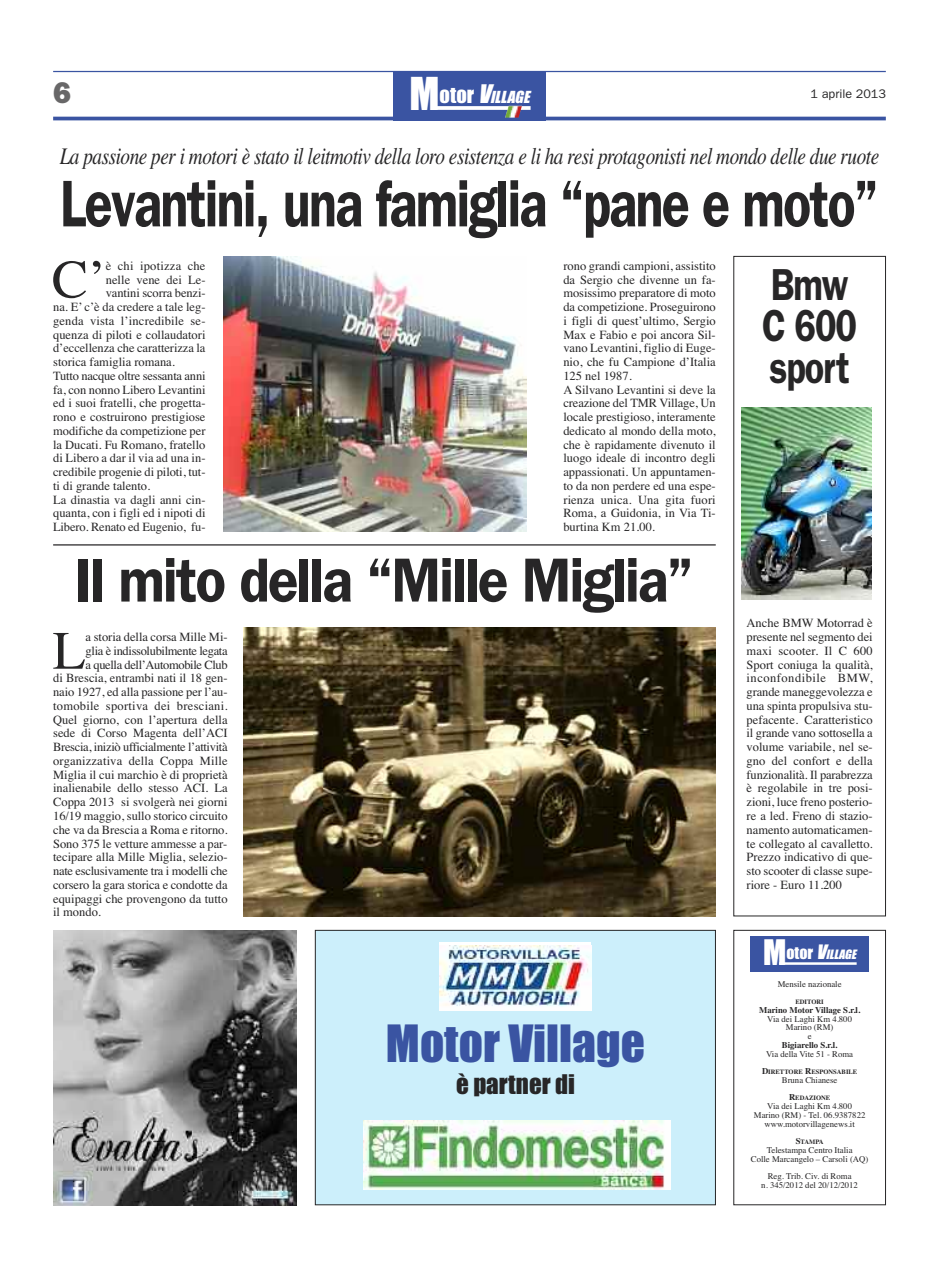
<style>
.page{position:relative;width:939px;height:1276px;background:#fff}
.page>*{position:absolute;margin:0;border:0;box-sizing:border-box;transform-origin:0 0}
.t1{font:600 66.25px "Franklin Gothic";letter-spacing:-.03em;color:#272627;scale:.78 1}
.t2{font:600 62.5px "Franklin Gothic";letter-spacing:-.03em;color:#272627;scale:.9 1}
.t3{font:54px "Times";color:#272627}
.t4{font:47.5px "Impact";color:#3a54a2}
.t5{font:600 45px/41.2px "Franklin Gothic";letter-spacing:-.03em;color:#272627;scale:.8 1}
.t6{font:41.88px "Impact";color:#fff}
.t7{font:800 30px "Franklin Gothic";color:#686768}
.t8{font:25px "Impact";color:#272627}
.t9{font:italic 23.75px "Times";letter-spacing:-.025em;color:#272627;scale:.81 1}
.t10{font:italic 15.38px "Impact";color:#fff}
.t11{font:12.5px/13.8px "Times";color:#272627}
.t12{font:12.5px "Times";letter-spacing:-.025em;color:#272627}
.t13{font:12.5px "Times";letter-spacing:.02em;color:#272627}
.t14{font:12.5px "Times";letter-spacing:-.02em;color:#272627}
.t15{font:12.5px "Times";letter-spacing:-.03em;color:#272627}
.t16{font:12.5px "Franklin Gothic";color:#272627}
.t17{font:italic 12px "Impact";color:#fff}
.t18{font:8.75px/8.8px "Times";color:#272627;text-align:center}
.t19{font:700 8.75px "Times";color:#272627}
.t20{font:700 6.5px "Times";color:#272627}
.s1{font-style:normal;font-size:20.5px}
.s2{font-size:23.75px}
.s3{font-style:normal;font-size:32.5px}
.s4{font-style:normal;font-size:15.88px}
.s5{font-size:18.38px}
.s6{font-size:8.75px}
</style>
<div class="page">
<hr style="left:53px;top:71px;width:833px;height:1px;background:#3a54a2">
<hr style="left:53px;top:117px;width:833px;height:3px;background:#3a54a2">
<div style="left:393px;top:71px;width:153px;height:49px;background:#3a54a2"></div>
<svg style="left:432px;top:106px;width:99px;height:4px"></svg>
<img style="left:505px;top:106px;width:17px;height:12px">
<div style="left:733px;top:930px;width:153px;height:275px;border:1px solid #272627"></div>
<div style="left:750px;top:936px;width:119px;height:35px;background:#3a54a2"></div>
<hr style="left:779px;top:962px;width:78px;height:3px;background:#fff">
<img style="left:223px;top:256px;width:303px;height:275px">
<hr style="left:53px;top:544px;width:663px;height:1px;background:#272627">
<div style="left:733px;top:256px;width:153px;height:660px;border:1px solid #272627"></div>
<img style="left:742px;top:407px;width:130px;height:193px">
<img style="left:243px;top:627px;width:473px;height:289px">
<div style="left:315px;top:930px;width:400px;height:274px;background:#cceffb"></div>
<div style="left:315px;top:930px;width:401px;height:275px;border:1px solid #272627"></div>
<div style="left:439px;top:942px;width:152px;height:68px;background:#fff"></div>
<img style="left:439px;top:945px;width:152px;height:62px">
<img style="left:363px;top:1120px;width:308px;height:69px">
<img style="left:53px;top:930px;width:244px;height:275px">
<h3 class="t7" style="left:53px;top:75px;width:19px">6</h3>
<h3 class="t6" style="left:410px;top:71px;width:42px">M<sup>o</sup></h3>
<p class="t10" style="left:450px;top:89px;width:85px"><span class="s1">t o r</span> <span class="s2">V</span>ILLAGE</p>
<p class="t16" style="left:811px;top:87px;width:77px">1 aprile 2013</p>
<h3 class="t9" style="left:60px;top:142px;width:1013px">La passione per i motori è stato il leitmotiv della loro esistenza e li ha resi protagonisti nel mondo delle due ruote</h3>
<h1 class="t1" style="left:60px;top:165px;width:1051px">Levantini, una famiglia “pane e moto”</h1>
<h3 class="t3" style="left:52px;top:247px;width:56px">C’</h3>
<p class="t13" style="left:106px;top:258px;width:101px">è chi ipotizza che</p>
<p class="t11" style="left:106px;top:272px;width:101px">nelle vene dei Le-</p>
<p class="t11" style="left:106px;top:286px;width:101px">vantini scorra benzi-</p>
<p class="t11" style="left:53px;top:300px;width:154px">na. E’ c’è da credere a tale leg-</p>
<p class="t11" style="left:53px;top:314px;width:154px">genda vista l’incredibile se-</p>
<p class="t11" style="left:53px;top:327px;width:154px">quenza di piloti e collaudatori</p>
<p class="t11" style="left:53px;top:341px;width:154px">d’eccellenza che caratterizza la</p>
<p class="t11" style="left:53px;top:355px;width:123px">storica famiglia romana.</p>
<p class="t11" style="left:53px;top:369px;width:154px">Tutto nacque oltre sessanta anni</p>
<p class="t11" style="left:53px;top:382px;width:154px">fa, con nonno Libero Levantini</p>
<p class="t11" style="left:53px;top:396px;width:154px">ed i suoi fratelli, che progetta-</p>
<p class="t11" style="left:53px;top:410px;width:154px">rono e costruirono prestigiose</p>
<p class="t11" style="left:53px;top:424px;width:154px">modifiche da competizione per</p>
<p class="t11" style="left:53px;top:437px;width:154px">la Ducati. Fu Romano, fratello</p>
<p class="t11" style="left:53px;top:451px;width:154px">di Libero a dar il via ad una in-</p>
<p class="t11" style="left:53px;top:465px;width:154px">credibile progenie di piloti, tut-</p>
<p class="t11" style="left:53px;top:479px;width:99px">ti di grande talento.</p>
<p class="t11" style="left:53px;top:492px;width:154px">La dinastia va dagli anni cin-</p>
<p class="t11" style="left:53px;top:506px;width:154px">quanta, con i figli ed i nipoti di</p>
<p class="t11" style="left:53px;top:520px;width:154px">Libero. Renato ed Eugenio, fu-</p>
<p class="t11" style="left:563px;top:259px;width:154px">rono grandi campioni, assistito da Sergio che divenne un fa&shy;mosissimo preparatore di moto da competizione. Proseguirono i figli di quest’ultimo, Sergio<br>Max e Fabio e poi ancora Sil&shy;vano Levantini, figlio di Euge&shy;nio, che fu Campione d’Italia<br>125 nel 1987.<br>A Silvano Levantini si deve la creazione del TMR Village, Un locale prestigioso, interamente dedicato al mondo della moto, che è rapidamente divenuto il luogo ideale di incontro degli appassionati. Un appuntamen&shy;to da non perdere ed una espe&shy;rienza unica. Una gita fuori<br>Roma, a Guidonia, in Via Ti&shy;burtina Km 21.00.</p>
<h3 class="t5" style="left:762px;top:264px;width:120px">Bmw<br>C 600 sport</h3>
<h2 class="t2" style="left:75px;top:543px;width:689px">Il mito della “Mille Miglia”</h2>
<h3 class="t3" style="left:53px;top:618px;width:34px">L</h3>
<p class="t11" style="left:86px;top:630px;width:143px">a storia della corsa Mille Mi-</p>
<p class="t12" style="left:86px;top:643px;width:143px">glia è indissolubilmente legata</p>
<p class="t15" style="left:86px;top:657px;width:143px">a quella dell’Automobile Club</p>
<p class="t11" style="left:53px;top:671px;width:176px">di Brescia, entrambi nati il 18 gen-</p>
<p class="t11" style="left:53px;top:685px;width:176px">naio 1927, ed alla passione per l’au-</p>
<p class="t13" style="left:53px;top:698px;width:176px">tomobile sportiva dei bresciani.</p>
<p class="t11" style="left:53px;top:712px;width:176px">Quel giorno, con l’apertura della</p>
<p class="t11" style="left:53px;top:726px;width:176px">sede di Corso Magenta dell’ACI</p>
<p class="t12" style="left:53px;top:739px;width:176px">Brescia, iniziò ufficialmente l’attività</p>
<p class="t11" style="left:53px;top:754px;width:176px">organizzativa della Coppa Mille</p>
<p class="t11" style="left:53px;top:767px;width:176px">Miglia il cui marchio è di proprietà</p>
<p class="t11" style="left:53px;top:781px;width:176px">inalienabile dello stesso ACI. La</p>
<p class="t11" style="left:53px;top:795px;width:176px">Coppa 2013 si svolgerà nei giorni</p>
<p class="t11" style="left:53px;top:809px;width:176px">16/19 maggio, sullo storico circuito</p>
<p class="t11" style="left:53px;top:822px;width:176px">che va da Brescia a Roma e ritorno.</p>
<p class="t11" style="left:53px;top:836px;width:176px">Sono 375 le vetture ammesse a par-</p>
<p class="t11" style="left:53px;top:850px;width:176px">tecipare alla Mille Miglia, selezio-</p>
<p class="t14" style="left:53px;top:863px;width:176px">nate esclusivamente tra i modelli che</p>
<p class="t11" style="left:53px;top:877px;width:176px">corsero la gara storica e condotte da</p>
<p class="t11" style="left:53px;top:891px;width:176px">equipaggi che provengono da tutto</p>
<p class="t11" style="left:53px;top:905px;width:49px">il mondo.</p>
<h3 class="t4" style="left:386px;top:1017px;width:261px">Motor Village</h3>
<h3 class="t8" style="left:456px;top:1071px;width:120px">è partner di</h3>
<p class="t11" style="left:747px;top:616px;width:128px;text-align:justify">Anche BMW Motorrad è presente nel segmento dei maxi scooter. Il C 600<br>Sport coniuga la qualità, inconfondibile BMW, grande maneggevolezza e una spinta propulsiva stu&shy;pefacente. Caratteristico il grande vano sottosella a volume variabile, nel se&shy;gno del confort e della funzionalità. Il parabrezza è regolabile in tre posi&shy;zioni, luce freno posterio&shy;re a led. Freno di stazio&shy;namento automaticamen&shy;te collegato al cavalletto.<br>Prezzo indicativo di que&shy;sto scooter di classe supe&shy;riore - Euro 11.200</p>
<p class="t17" style="left:763px;top:948px;width:98px"><span class="s3">M</span> <span class="s4">o t o r</span> <span class="s5">V</span>ILLAGE</p>
<p class="t18" style="left:778px;top:979px;width:65px">Mensile nazionale</p>
<p class="t20" style="left:795px;top:998px;width:30px">EDITORI</p>
<p class="t19" style="left:759px;top:1004px;width:103px">Marino Motor Village S.r.l.</p>
<p class="t18" style="left:767px;top:1014px;width:86px">Via dei Laghi Km 4.800<br>Marino (RM)<br>e</p>
<p class="t19" style="left:782px;top:1039px;width:57px">Bigiarello S.r.l.</p>
<p class="t18" style="left:766px;top:1049px;width:89px">Via della Vite 51 - Roma</p>
<p class="t20" style="left:762px;top:1068px;width:97px"><span class="s6">D</span>IRETTORE <span class="s6">R</span>ESPONSABILE</p>
<p class="t18" style="left:782px;top:1075px;width:57px">Bruna Chianese</p>
<p class="t20" style="left:789px;top:1094px;width:43px"><span class="s6">R</span>EDAZIONE</p>
<p class="t18" style="left:754px;top:1101px;width:113px">Via dei Laghi Km 4.800<br>Marino (RM) - Tel. 06.9387822 www.motorvillagenews.it</p>
<p class="t20" style="left:796px;top:1138px;width:29px"><span class="s6">S</span>TAMPA</p>
<p class="t18" style="left:751px;top:1145px;width:119px">Telestampa Centro Italia<br>Colle Marcangelo – Carsoli (AQ)</p>
<p class="t18" style="left:761px;top:1171px;width:98px">Reg. Trib. Civ. di Roma<br>n. 345/2012 del 20/12/2012</p>
</div>
